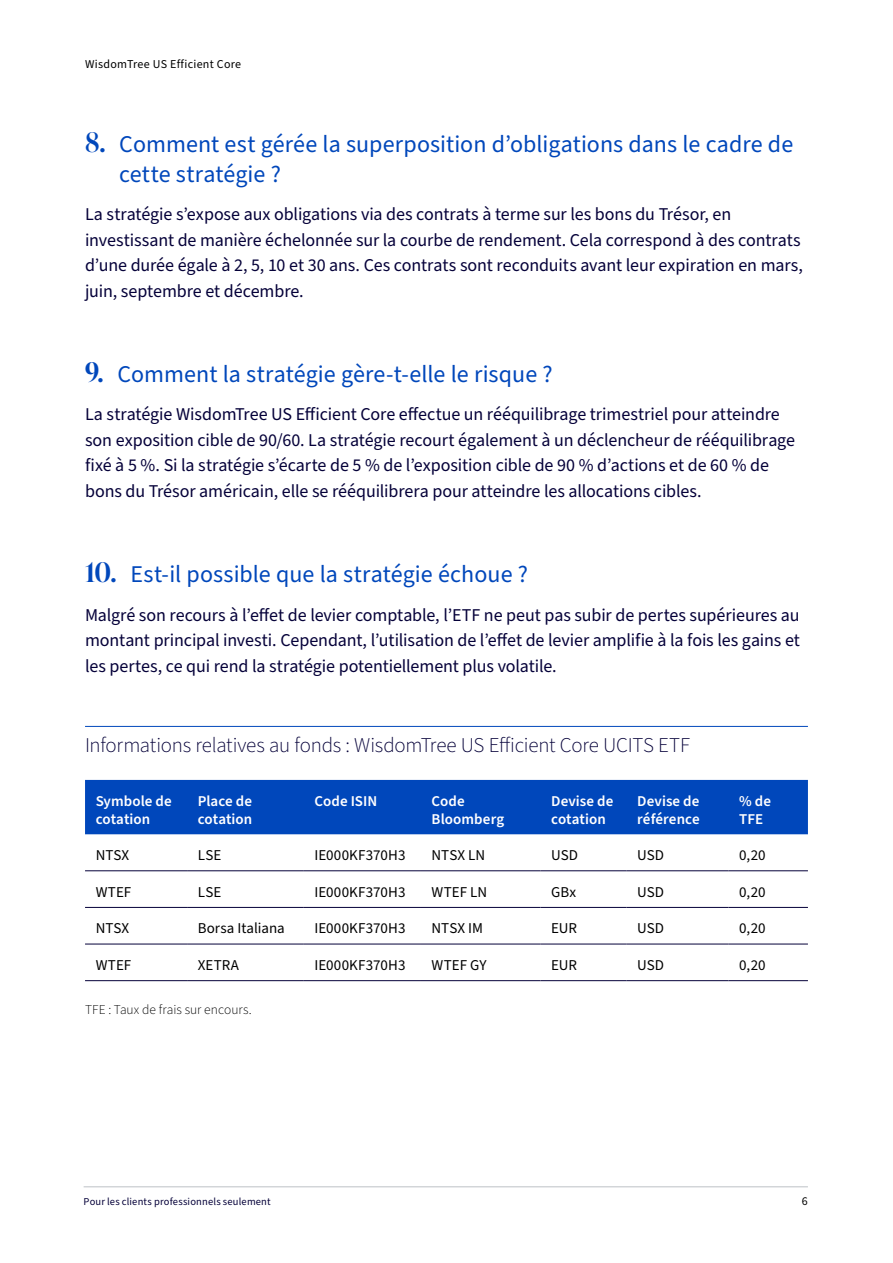
<style>
.page{position:relative;width:893px;height:1263px;background:#fff}
.page>*{position:absolute;margin:0;border:0;box-sizing:border-box;transform-origin:0 0}
.t1{font:24px/30px "Source Sans Pro";letter-spacing:.005em;color:#0047bb}
.Figure_Heading{font:300 21px "Source Sans Pro";letter-spacing:-.01em;color:#050139}
.Q_A_Body_Copy{font:18px/25.5px "Source Sans Pro";letter-spacing:-.005em;color:#050139}
.Table_Content{font:15px "Source Sans Pro";color:#000}
.Table_Heading{font:600 15px/18px "Source Sans Pro";letter-spacing:.005em;color:#fff}
.Figure_Source{font:300 13.5px "Source Sans Pro";letter-spacing:.005em;color:#000}
.t2{font:12px "Source Sans Pro";letter-spacing:.025em;color:#000}
.t3{font:10.5px "Source Sans Pro";letter-spacing:.015em;color:#050139}
.s1{font-family:"Ivy Presto Display";font-weight:600;font-size:27px}
</style>
<div class="page">
<hr style="left:84px;top:1186px;width:724px;height:1px;background:#bdc2c6">
<hr style="left:85px;top:726px;width:723px;height:1px;background:#0047bb">
<div style="left:85px;top:780px;width:723px;height:54px;background:#0047bb"></div>
<svg style="left:85px;top:834px;width:723px;height:1px"></svg>
<svg style="left:85px;top:871px;width:723px;height:73px"></svg>
<hr style="left:85px;top:870px;width:102px;height:1px;background:#050139">
<hr style="left:187px;top:870px;width:117px;height:1px;background:#050139">
<hr style="left:304px;top:870px;width:117px;height:1px;background:#050139">
<hr style="left:421px;top:870px;width:120px;height:1px;background:#050139">
<hr style="left:541px;top:870px;width:86px;height:1px;background:#050139">
<hr style="left:627px;top:870px;width:101px;height:1px;background:#050139">
<hr style="left:728px;top:870px;width:80px;height:1px;background:#050139">
<hr style="left:85px;top:907px;width:102px;height:1px;background:#050139">
<hr style="left:187px;top:907px;width:117px;height:1px;background:#050139">
<hr style="left:304px;top:907px;width:117px;height:1px;background:#050139">
<hr style="left:421px;top:907px;width:120px;height:1px;background:#050139">
<hr style="left:541px;top:907px;width:86px;height:1px;background:#050139">
<hr style="left:627px;top:907px;width:101px;height:1px;background:#050139">
<hr style="left:728px;top:907px;width:80px;height:1px;background:#050139">
<hr style="left:85px;top:944px;width:102px;height:1px;background:#050139">
<hr style="left:187px;top:944px;width:117px;height:1px;background:#050139">
<hr style="left:304px;top:944px;width:117px;height:1px;background:#050139">
<hr style="left:421px;top:944px;width:120px;height:1px;background:#050139">
<hr style="left:541px;top:944px;width:86px;height:1px;background:#050139">
<hr style="left:627px;top:944px;width:101px;height:1px;background:#050139">
<hr style="left:728px;top:944px;width:80px;height:1px;background:#050139">
<hr style="left:85px;top:980px;width:102px;height:1px;background:#050139">
<hr style="left:187px;top:980px;width:117px;height:1px;background:#050139">
<hr style="left:304px;top:980px;width:117px;height:1px;background:#050139">
<hr style="left:421px;top:980px;width:120px;height:1px;background:#050139">
<hr style="left:541px;top:980px;width:86px;height:1px;background:#050139">
<hr style="left:627px;top:980px;width:101px;height:1px;background:#050139">
<hr style="left:728px;top:980px;width:80px;height:1px;background:#050139">
<p class="t2" style="left:85px;top:56px;width:158px">WisdomTree US Efficient Core</p>
<p class="t1" style="left:119px;top:130px;width:676px;text-indent:-34px"><span class="s1">8.</span> Comment est gérée la superposition d’obligations dans le cadre de cette stratégie ?</p>
<p class="Q_A_Body_Copy" style="left:85px;top:202px;width:719px">La stratégie s’expose aux obligations via des contrats à terme sur les bons du Trésor, en investissant de manière échelonnée sur la courbe de rendement. Cela correspond à des contrats d’une durée égale à 2, 5, 10 et 30 ans. Ces contrats sont reconduits avant leur expiration en mars, juin, septembre et décembre.</p>
<p class="t1" style="left:85px;top:360px;width:469px"><span class="s1">9.</span> Comment la stratégie gère-t-elle le risque ?</p>
<p class="Q_A_Body_Copy" style="left:85px;top:402px;width:711px">La stratégie WisdomTree US Efficient Core effectue un rééquilibrage trimestriel pour atteindre son exposition cible de 90/60. La stratégie recourt également à un déclencheur de rééquilibrage fixé à 5 %. Si la stratégie s’écarte de 5 % de l’exposition cible de 90 % d’actions et de 60 % de bons du Trésor américain, elle se rééquilibrera pour atteindre les allocations cibles.</p>
<p class="t1" style="left:85px;top:560px;width:445px"><span class="s1">10.</span> Est-il possible que la stratégie échoue ?</p>
<p class="Q_A_Body_Copy" style="left:85px;top:602px;width:716px;text-align:justify">Malgré son recours à l’effet de levier comptable, l’ETF ne peut pas subir de pertes supérieures au montant principal investi. Cependant, l’utilisation de l’effet de levier amplifie à la fois les gains et les pertes, ce qui rend la stratégie potentiellement plus volatile.</p>
<h2 class="Figure_Heading" style="left:85px;top:731px;width:606px">Informations relatives au fonds : WisdomTree US Efficient Core UCITS ETF</h2>
<p class="Table_Heading" style="left:96px;top:792px;width:78px">Symbole de cotation</p>
<p class="Table_Heading" style="left:198px;top:792px;width:56px">Place de cotation</p>
<p class="Table_Heading" style="left:314px;top:792px;width:64px">Code ISIN</p>
<p class="Table_Heading" style="left:432px;top:792px;width:74px">Code<br>Bloomberg</p>
<p class="Table_Heading" style="left:551px;top:792px;width:64px">Devise de cotation</p>
<p class="Table_Heading" style="left:637px;top:792px;width:64px">Devise de référence</p>
<p class="Table_Heading" style="left:739px;top:792px;width:33px">% de<br>TFE</p>
<p class="Table_Content" style="left:96px;top:845px;width:35px">NTSX</p>
<p class="Table_Content" style="left:198px;top:845px;width:25px">LSE</p>
<p class="Table_Content" style="left:314px;top:845px;width:92px">IE000KF370H3</p>
<p class="Table_Content" style="left:432px;top:845px;width:55px">NTSX LN</p>
<p class="Table_Content" style="left:551px;top:845px;width:28px">USD</p>
<p class="Table_Content" style="left:637px;top:845px;width:28px">USD</p>
<p class="Table_Content" style="left:739px;top:845px;width:28px">0,20</p>
<p class="Table_Content" style="left:96px;top:882px;width:37px">WTEF</p>
<p class="Table_Content" style="left:198px;top:882px;width:25px">LSE</p>
<p class="Table_Content" style="left:314px;top:882px;width:92px">IE000KF370H3</p>
<p class="Table_Content" style="left:432px;top:882px;width:57px">WTEF LN</p>
<p class="Table_Content" style="left:551px;top:882px;width:26px">GBx</p>
<p class="Table_Content" style="left:637px;top:882px;width:28px">USD</p>
<p class="Table_Content" style="left:739px;top:882px;width:28px">0,20</p>
<p class="Table_Content" style="left:96px;top:918px;width:35px">NTSX</p>
<p class="Table_Content" style="left:198px;top:918px;width:89px">Borsa Italiana</p>
<p class="Table_Content" style="left:314px;top:918px;width:92px">IE000KF370H3</p>
<p class="Table_Content" style="left:432px;top:918px;width:53px">NTSX IM</p>
<p class="Table_Content" style="left:551px;top:918px;width:27px">EUR</p>
<p class="Table_Content" style="left:637px;top:918px;width:28px">USD</p>
<p class="Table_Content" style="left:739px;top:918px;width:28px">0,20</p>
<p class="Table_Content" style="left:96px;top:955px;width:37px">WTEF</p>
<p class="Table_Content" style="left:198px;top:955px;width:43px">XETRA</p>
<p class="Table_Content" style="left:314px;top:955px;width:92px">IE000KF370H3</p>
<p class="Table_Content" style="left:432px;top:955px;width:57px">WTEF GY</p>
<p class="Table_Content" style="left:551px;top:955px;width:27px">EUR</p>
<p class="Table_Content" style="left:637px;top:955px;width:28px">USD</p>
<p class="Table_Content" style="left:739px;top:955px;width:28px">0,20</p>
<p class="Figure_Source" style="left:85px;top:1000px;width:168px">TFE : Taux de frais sur encours.</p>
<p class="t3" style="left:84px;top:1194px;width:189px">Pour les clients professionnels seulement</p>
<p class="t2" style="left:802px;top:1193px;width:7px">6</p>
</div>
